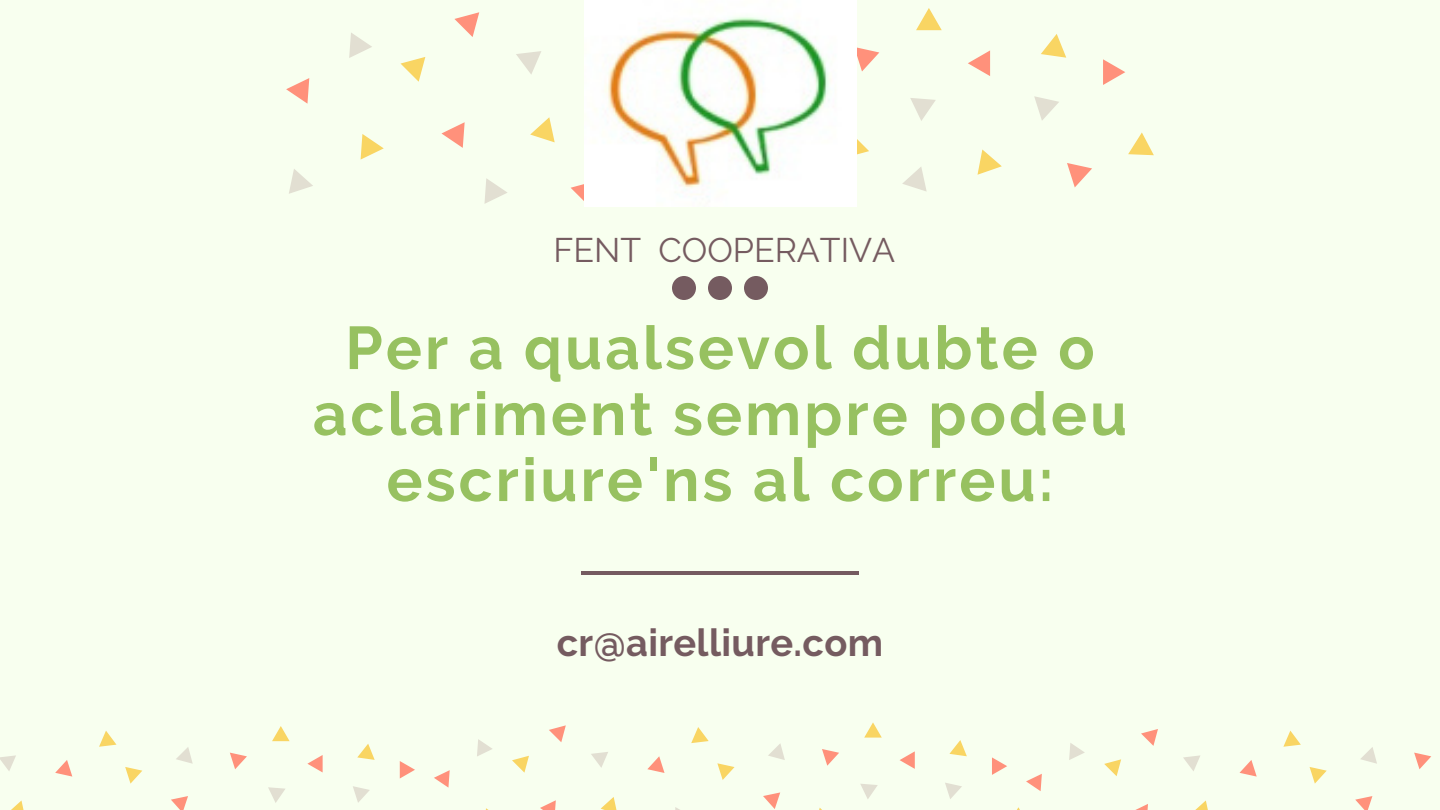
<style>
.page{position:relative;width:1440px;height:810px;background:#f8ffef}
.page>*{position:absolute;margin:0;border:0;box-sizing:border-box;transform-origin:0 0}
.t1{font:700 60.2px/66px "Raleway";letter-spacing:.05em;color:#97c160;text-align:center}
.t2{font:700 38px "Raleway";letter-spacing:.01em;color:#755b60}
.t3{font:34px "Raleway";color:#755b60}
</style>
<div class="page">
<hr style="left:581px;top:571px;width:278px;height:4px;background:#755b60">
<svg style="left:442px;top:122px;width:23px;height:26px"></svg>
<svg style="left:286px;top:78px;width:23px;height:26px"></svg>
<svg style="left:571px;top:184px;width:13px;height:17px"></svg>
<svg style="left:454px;top:12px;width:25px;height:25px"></svg>
<svg style="left:856px;top:47px;width:23px;height:24px"></svg>
<svg style="left:968px;top:50px;width:22px;height:26px"></svg>
<svg style="left:1103px;top:59px;width:22px;height:26px"></svg>
<svg style="left:1067px;top:163px;width:25px;height:24px"></svg>
<svg style="left:401px;top:57px;width:24px;height:25px"></svg>
<svg style="left:530px;top:117px;width:25px;height:25px"></svg>
<svg style="left:361px;top:134px;width:23px;height:26px"></svg>
<svg style="left:856px;top:133px;width:13px;height:25px"></svg>
<svg style="left:916px;top:8px;width:26px;height:22px"></svg>
<svg style="left:978px;top:149px;width:24px;height:26px"></svg>
<svg style="left:1041px;top:34px;width:25px;height:24px"></svg>
<svg style="left:1128px;top:132px;width:26px;height:23px"></svg>
<svg style="left:516px;top:51px;width:25px;height:23px"></svg>
<svg style="left:289px;top:169px;width:24px;height:25px"></svg>
<svg style="left:349px;top:33px;width:23px;height:25px"></svg>
<svg style="left:484px;top:178px;width:23px;height:26px"></svg>
<svg style="left:910px;top:98px;width:26px;height:23px"></svg>
<svg style="left:1034px;top:96px;width:25px;height:24px"></svg>
<svg style="left:902px;top:167px;width:25px;height:24px"></svg>
<svg style="left:540px;top:800px;width:16px;height:10px"></svg>
<svg style="left:434px;top:770px;width:16px;height:18px"></svg>
<svg style="left:647px;top:756px;width:18px;height:17px"></svg>
<svg style="left:549px;top:725px;width:17px;height:17px"></svg>
<svg style="left:763px;top:792px;width:17px;height:17px"></svg>
<svg style="left:822px;top:749px;width:17px;height:17px"></svg>
<svg style="left:900px;top:751px;width:15px;height:18px"></svg>
<svg style="left:992px;top:757px;width:15px;height:18px"></svg>
<svg style="left:512px;top:756px;width:17px;height:17px"></svg>
<svg style="left:601px;top:797px;width:16px;height:13px"></svg>
<svg style="left:717px;top:763px;width:18px;height:17px"></svg>
<svg style="left:864px;top:722px;width:18px;height:16px"></svg>
<svg style="left:949px;top:740px;width:18px;height:16px"></svg>
<svg style="left:691px;top:727px;width:18px;height:16px"></svg>
<svg style="left:591px;top:752px;width:17px;height:16px"></svg>
<svg style="left:477px;top:739px;width:15px;height:17px"></svg>
<svg style="left:860px;top:784px;width:18px;height:15px"></svg>
<svg style="left:945px;top:783px;width:17px;height:16px"></svg>
<svg style="left:768px;top:744px;width:17px;height:16px"></svg>
<img style="left:584px;top:0;width:272px;height:206px">
<svg style="left:672px;top:276px;width:96px;height:24px"></svg>
<svg style="left:1135px;top:804px;width:13px;height:6px"></svg>
<svg style="left:1026px;top:774px;width:16px;height:17px"></svg>
<svg style="left:1240px;top:760px;width:17px;height:17px"></svg>
<svg style="left:1141px;top:729px;width:17px;height:17px"></svg>
<svg style="left:1355px;top:796px;width:17px;height:14px"></svg>
<svg style="left:1414px;top:753px;width:17px;height:16px"></svg>
<svg style="left:1104px;top:759px;width:17px;height:17px"></svg>
<svg style="left:1195px;top:800px;width:13px;height:10px"></svg>
<svg style="left:1310px;top:767px;width:17px;height:17px"></svg>
<svg style="left:1283px;top:731px;width:18px;height:16px"></svg>
<svg style="left:1183px;top:755px;width:17px;height:16px"></svg>
<svg style="left:1069px;top:743px;width:16px;height:17px"></svg>
<svg style="left:1361px;top:747px;width:16px;height:17px"></svg>
<svg style="left:55px;top:760px;width:17px;height:17px"></svg>
<svg style="left:171px;top:796px;width:17px;height:14px"></svg>
<svg style="left:230px;top:753px;width:17px;height:16px"></svg>
<svg style="left:307px;top:755px;width:16px;height:17px"></svg>
<svg style="left:400px;top:761px;width:15px;height:18px"></svg>
<svg style="left:11px;top:800px;width:13px;height:10px"></svg>
<svg style="left:125px;top:767px;width:17px;height:17px"></svg>
<svg style="left:272px;top:726px;width:18px;height:15px"></svg>
<svg style="left:357px;top:744px;width:18px;height:16px"></svg>
<svg style="left:99px;top:731px;width:17px;height:16px"></svg>
<svg style="left:0;top:755px;width:16px;height:16px"></svg>
<svg style="left:268px;top:787px;width:17px;height:16px"></svg>
<svg style="left:353px;top:786px;width:17px;height:17px"></svg>
<svg style="left:176px;top:747px;width:17px;height:17px"></svg>
<p class="t3" style="left:553px;top:230px;width:343px">FENT COOPERATIVA</p>
<p class="t1" style="left:313px;top:315px;width:816px">Per a qualsevol dubte o aclariment sempre podeu escriure'ns al correu:</p>
<p class="t2" style="left:557px;top:620px;width:328px">cr@airelliure.com</p>
</div>
